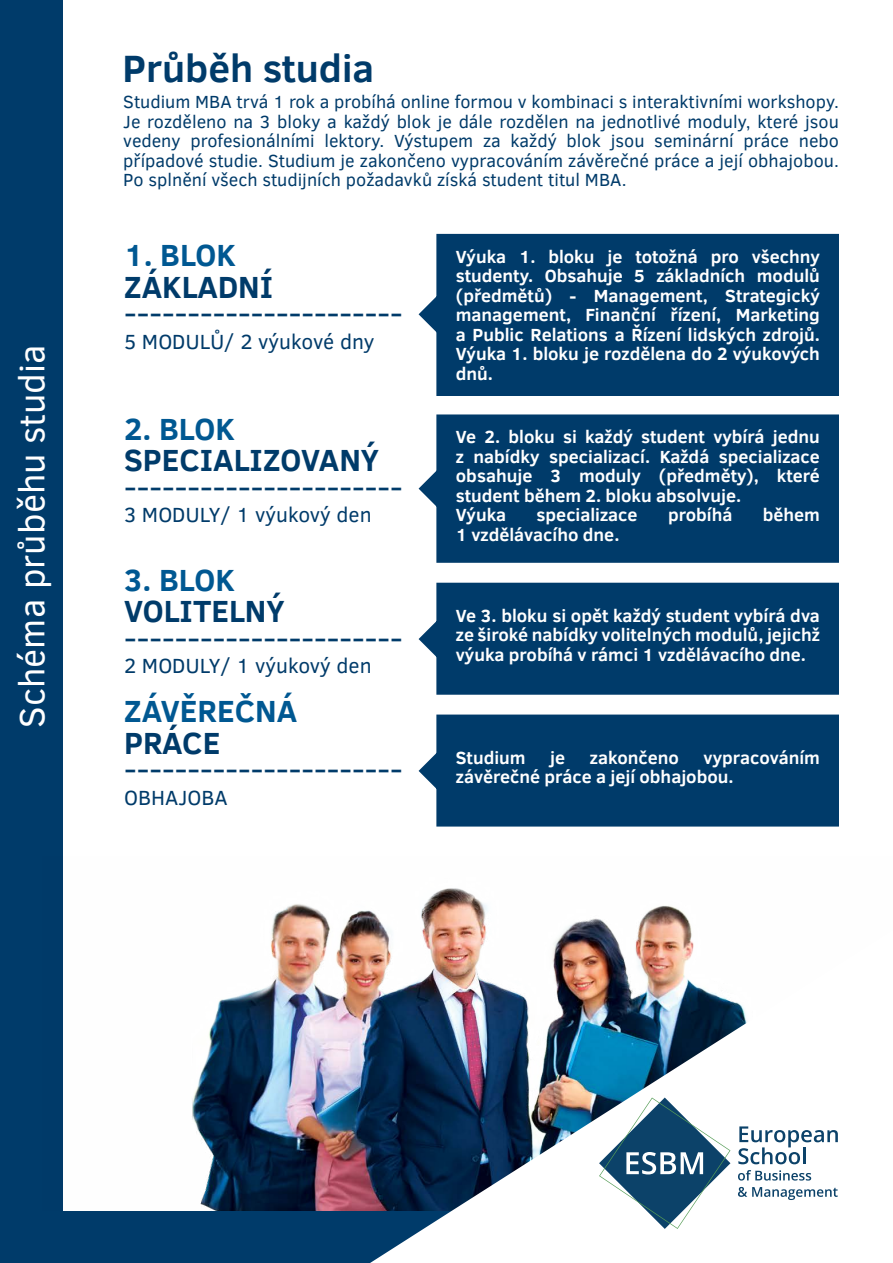
<style>
.page{position:relative;width:893px;height:1263px;background:#fff}
.page>*{position:absolute;margin:0;border:0;box-sizing:border-box;transform-origin:0 0}
.t1{font:700 39px "Clear Sans";color:#003b6a}
.t2{font:36px "Clear Sans";color:#fff}
.t3{font:31.35px "Clear Sans";color:#003b6a}
.t4{font:700 31.35px "Clear Sans";color:#003b6a}
.t5{font:700 31.35px "Clear Sans";color:#005892}
.t6{font:21px "Clear Sans";color:#003b6a}
.t7{font:700 18px/19.5px "Clear Sans";color:#fff}
.t8{font:18px/19.5px "Clear Sans";color:#003b6a;text-align:right}
</style>
<div class="page">
<div style="left:0;top:0;width:62px;height:1263px;background:#003b6a"></div>
<div style="left:418px;top:233px;width:421px;height:163px;background:#003b6a"></div>
<div style="left:418px;top:414px;width:421px;height:149px;background:#003b6a"></div>
<div style="left:418px;top:582px;width:421px;height:113px;background:#003b6a"></div>
<div style="left:418px;top:714px;width:421px;height:113px;background:#003b6a"></div>
<div style="left:0;top:1211px;width:893px;height:52px;background:#003b6a"></div>
<img style="left:192px;top:888px;width:701px;height:375px">
<svg style="left:738px;top:1126px;width:100px;height:38px"></svg>
<svg style="left:738px;top:1170px;width:73px;height:10px"></svg>
<svg style="left:738px;top:1187px;width:100px;height:13px"></svg>
<svg style="left:599px;top:1097px;width:131px;height:132px"></svg>
<h2 class="t2" style="left:8px;top:728px;width:384px;rotate:-90deg">Schéma průběhu studia</h2>
<h1 class="t1" style="left:122px;top:40px;width:253px">Průběh studia</h1>
<p class="t8" style="left:123px;top:92px;width:717px">Studium MBA trvá 1 rok a probíhá online formou v kombinaci s interaktivními workshopy.<br>Je rozděleno na 3 bloky a každý blok je dále rozdělen na jednotlivé moduly, které jsou nebo</p>
<p class="t8" style="left:190px;top:131px;width:126px">profesionálními</p>
<p class="t8" style="left:394px;top:131px;width:81px">Výstupem</p>
<p class="t8" style="left:511px;top:131px;width:48px">každý</p>
<p class="t8" style="left:654px;top:131px;width:81px">seminární</p>
<p class="t8" style="left:743px;top:131px;width:47px">práce</p>
<p class="t8" style="left:123px;top:131px;width:717px;text-align:left">vedeny<br>případové studie. Studium je zakončeno vypracováním závěrečné práce a její obhajobou.<br>Po splnění všech studijních požadavků získá student titul MBA.</p>
<p class="t8" style="left:324px;top:131px;width:61px">lektory.</p>
<p class="t8" style="left:567px;top:131px;width:36px">blok</p>
<p class="t8" style="left:611px;top:131px;width:35px">jsou</p>
<p class="t8" style="left:483px;top:131px;width:19px">za</p>
<h3 class="t5" style="left:124px;top:232px;width:113px">1. BLOK</h3>
<h3 class="t4" style="left:124px;top:264px;width:151px">ZÁKLADNÍ</h3>
<h3 class="t3" style="left:124px;top:292px;width:280px">----------------------</h3>
<p class="t6" style="left:124px;top:328px;width:252px">5 MODULŮ 2/ výukové dny</p>
<h3 class="t5" style="left:124px;top:406px;width:112px">2. BLOK</h3>
<h3 class="t4" style="left:124px;top:437px;width:257px">SPECIALIZOVANÝ</h3>
<h3 class="t3" style="left:124px;top:465px;width:280px">----------------------</h3>
<p class="t6" style="left:124px;top:501px;width:249px">3 MODULY 1/ výukový den</p>
<h3 class="t5" style="left:124px;top:557px;width:112px">3. BLOK</h3>
<h3 class="t4" style="left:124px;top:588px;width:162px">VOLITELNÝ</h3>
<h3 class="t3" style="left:124px;top:616px;width:280px">----------------------</h3>
<p class="t6" style="left:124px;top:652px;width:249px">2 MODULY 1/ výukový den</p>
<h3 class="t5" style="left:124px;top:689px;width:175px">ZÁVĚREČNÁ</h3>
<h3 class="t4" style="left:124px;top:720px;width:98px">PRÁCE</h3>
<h3 class="t3" style="left:124px;top:748px;width:280px">----------------------</h3>
<p class="t6" style="left:124px;top:784px;width:105px">OBHAJOBA</p>
<p class="t7" style="left:456px;top:246px;width:52px">Výuka</p>
<p class="t7" style="left:635px;top:246px;width:64px">totožná</p>
<p class="t7" style="left:752px;top:246px;width:70px">všechny</p>
<p class="t7" style="left:548px;top:246px;width:48px">bloku</p>
<p class="t7" style="left:607px;top:246px;width:16px">je</p>
<p class="t7" style="left:519px;top:246px;width:18px">1.</p>
<p class="t7" style="left:711px;top:246px;width:30px">pro</p>
<p class="t7" style="left:757px;top:266px;width:65px">modulů</p>
<p class="t7" style="left:656px;top:266px;width:90px">základních</p>
<p class="t7" style="left:456px;top:266px;width:79px">studenty.</p>
<p class="t7" style="left:545px;top:266px;width:80px">Obsahuje</p>
<p class="t7" style="left:634px;top:266px;width:12px">5</p>
<p class="t7" style="left:456px;top:285px;width:98px">(předmětů)</p>
<p class="t7" style="left:725px;top:285px;width:96px">Strategický</p>
<p class="t7" style="left:594px;top:285px;width:116px">Management,</p>
<p class="t7" style="left:569px;top:285px;width:8px">-</p>
<p class="t7" style="left:586px;top:305px;width:72px">Finanční</p>
<p class="t7" style="left:670px;top:305px;width:53px">řízení,</p>
<p class="t7" style="left:736px;top:305px;width:86px">Marketing</p>
<p class="t7" style="left:456px;top:305px;width:366px">management,<br>a Public Relations a Řízení lidských zdrojů.<br>Výuka 1. bloku je rozdělena do 2 výukových dnů.</p>
<p class="t7" style="left:456px;top:426px;width:22px">Ve</p>
<p class="t7" style="left:484px;top:426px;width:17px">2.</p>
<p class="t7" style="left:508px;top:426px;width:48px">bloku</p>
<p class="t7" style="left:563px;top:426px;width:15px">si</p>
<p class="t7" style="left:585px;top:426px;width:49px">každý</p>
<p class="t7" style="left:641px;top:426px;width:65px">student</p>
<p class="t7" style="left:713px;top:426px;width:53px">vybírá</p>
<p class="t7" style="left:773px;top:426px;width:49px">jednu</p>
<p class="t7" style="left:456px;top:446px;width:10px">z</p>
<p class="t7" style="left:474px;top:446px;width:68px">nabídky</p>
<p class="t7" style="left:549px;top:446px;width:102px">specializací.</p>
<p class="t7" style="left:660px;top:446px;width:51px">Každá</p>
<p class="t7" style="left:719px;top:446px;width:103px">specializace</p>
<p class="t7" style="left:659px;top:465px;width:101px">(předměty ,)</p>
<p class="t7" style="left:456px;top:465px;width:287px">obsahuje<br>student během 2. bloku absolvuje.</p>
<p class="t7" style="left:579px;top:465px;width:63px">moduly</p>
<p class="t7" style="left:550px;top:465px;width:12px">3</p>
<p class="t7" style="left:777px;top:465px;width:45px">které</p>
<p class="t7" style="left:456px;top:504px;width:165px">Výuka<br>1 vzdělávacího dne.</p>
<p class="t7" style="left:537px;top:504px;width:103px">specializace</p>
<p class="t7" style="left:668px;top:504px;width:66px">probíhá</p>
<p class="t7" style="left:763px;top:504px;width:59px">během</p>
<p class="t7" style="left:456px;top:605px;width:366px;text-align:justify">Ve 3. bloku si opět každý student vybírá dva ze široké nabídky volitelných modulů, jejichž výuka probíhá v rámci 1 vzdělávacího dne.</p>
<p class="t7" style="left:590px;top:747px;width:91px">zakončeno</p>
<p class="t7" style="left:704px;top:747px;width:118px">vypracováním</p>
<p class="t7" style="left:456px;top:747px;width:279px">Studium<br>závěrečné práce a její obhajobou.</p>
<p class="t7" style="left:550px;top:747px;width:16px">je</p>
</div>
